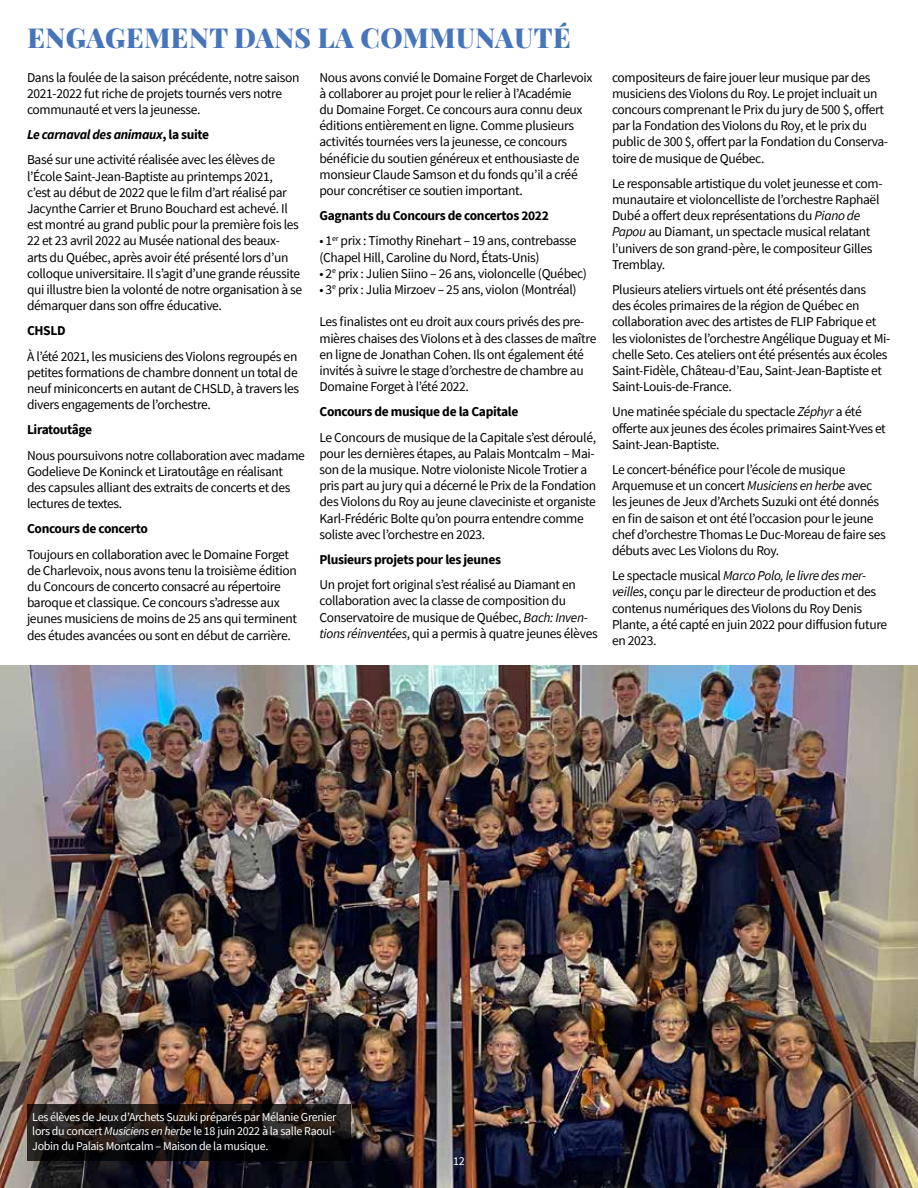
<style>
.page{position:relative;width:918px;height:1188px;background:#fff}
.page>*{position:absolute;margin:0;border:0;box-sizing:border-box;transform-origin:0 0}
.t1{font:27px "Playfair Display";letter-spacing:.02em;color:#4775ba}
.t2{font:13.5px/16.2px "Source Sans Pro";letter-spacing:-.025em;color:#000}
.t3{font:700 13.5px "Source Sans Pro";letter-spacing:-.025em;color:#000}
.t4{font:12px/14.4px "Source Sans Pro";letter-spacing:-.025em;color:#fff;text-align:justify}
.s1{font-weight:700;font-style:italic}
.s2{font-weight:700}
.s3{font-style:italic}
</style>
<div class="page">
<img style="left:0;top:666px;width:918px;height:522px">
<svg style="left:27px;top:1105px;width:323px;height:56px;background:#130f0f"></svg>
<h1 class="t1" style="left:28px;top:16px;width:545px">ENGAGEMENT DANS LA COMMUNAUTÉ</h1>
<p class="t2" style="left:27px;top:69px;width:274px">Dans la foulée de la saison précédente, notre saison<br>2021-2022 fut riche de projets tournés vers notre communauté et vers la jeunesse.</p>
<p class="t2" style="left:27px;top:122px;width:250px;line-height:25.2px"><span class="s1">Le carnaval des animaux</span><span class="s2">, la suite<br></span>Basé sur une activité réalisée avec les élèves de</p>
<p class="t2" style="left:27px;top:168px;width:277px">l’École Saint-Jean-Baptiste au printemps 2021,<br>c’est au début de 2022 que le film d’art réalisé par Jacynthe Carrier et Bruno Bouchard est achevé. Il est montré au grand public pour la première fois les 22 et 23 avril 2022 au Musée national des beaux&shy;arts du Québec, après avoir été présenté lors d’un colloque universitaire. Il s’agit d’une grande réussite qui illustre bien la volonté de notre organisation à se démarquer dans son offre éducative.</p>
<p class="t3" style="left:27px;top:322px;width:40px">CHSLD</p>
<p class="t2" style="left:27px;top:348px;width:274px">À l’été 2021, les musiciens des Violons regroupés en petites formations de chambre donnent un total de neuf miniconcerts en autant de CHSLD, à travers les divers engagements de l’orchestre.</p>
<p class="t3" style="left:27px;top:421px;width:67px">Liratoutâge</p>
<p class="t2" style="left:27px;top:447px;width:279px">Nous poursuivons notre collaboration avec madame Godelieve De Koninck et Liratoutâge en réalisant des capsules alliant des extraits de concerts et des lectures de textes.</p>
<p class="t3" style="left:27px;top:520px;width:122px">Concours de concerto</p>
<p class="t2" style="left:27px;top:546px;width:272px">Toujours en collaboration avec le Domaine Forget de Charlevoix, nous avons tenu la troisième édition du Concours de concerto consacré au répertoire baroque et classique. Ce concours s’adresse aux jeunes musiciens de moins de 25 ans qui terminent des études avancées ou sont en début de carrière.</p>
<p class="t2" style="left:320px;top:69px;width:275px">Nous avons convié le Domaine Forget de Charlevoix à collaborer au projet pour le relier à l’Académie<br>du Domaine Forget. Ce concours aura connu deux éditions entièrement en ligne. Comme plusieurs activités tournées vers la jeunesse, ce concours bénéficie du soutien généreux et enthousiaste de monsieur Claude Samson et du fonds qu’il a créé pour concrétiser ce soutien important.</p>
<p class="t3" style="left:320px;top:207px;width:231px">Gagnants du Concours de concertos 2022</p>
<p class="t2" style="left:320px;top:233px;width:259px">• 1<sup>er</sup> prix : Timothy Rinehart – 19 ans, contrebasse (Chapel Hill, Caroline du Nord, États-Unis)</p>
<p class="t2" style="left:320px;top:265px;width:269px">• 2<sup>e</sup> prix : Julien Siino – 26 ans, violoncelle (Québec)</p>
<p class="t2" style="left:319px;top:281px;width:259px">• 3<sup>e</sup> prix : Julia Mirzoev – 25 ans, violon (Montréal)</p>
<p class="t2" style="left:319px;top:314px;width:278px">Les finalistes ont eu droit aux cours privés des pre&shy;mières chaises des Violons et à des classes de maître en ligne de Jonathan Cohen. Ils ont également été invités à suivre le stage d’orchestre de chambre au Domaine Forget à l’été 2022.</p>
<p class="t3" style="left:319px;top:403px;width:200px">Concours de musique de la Capitale</p>
<p class="t2" style="left:319px;top:429px;width:278px">Le Concours de musique de la Capitale s’est déroulé, pour les dernières étapes, au Palais Montcalm – Mai&shy;son de la musique. Notre violoniste Nicole Trotier a pris part au jury qui a décerné le Prix de la Fondation des Violons du Roy au jeune claveciniste et organiste Karl-Frédéric Bolte qu’on pourra entendre comme soliste avec l’orchestre en 2023.</p>
<p class="t3" style="left:319px;top:550px;width:183px">Plusieurs projets pour les jeunes</p>
<p class="t2" style="left:319px;top:576px;width:280px">Un projet fort original s’est réalisé au Diamant en collaboration avec la classe de composition du Conservatoire de musique de Québec, <span class="s3">Bach: Inven&shy;tions réinventées</span>, qui a permis à quatre jeunes élèves</p>
<p class="t2" style="left:612px;top:69px;width:278px">compositeurs de faire jouer leur musique par des musiciens des Violons du Roy. Le projet incluait un concours comprenant le Prix du jury de 500 $, offert par la Fondation des Violons du Roy, et le prix du public de 300 $, offert par la Fondation du Conserva&shy;toire de musique de Québec.</p>
<p class="t2" style="left:612px;top:175px;width:272px">Le responsable artistique du volet jeunesse et com&shy;munautaire et violoncelliste de l’orchestre Raphaël Dubé a offert deux représentations du <span class="s3">Piano de Papou</span> au Diamant, un spectacle musical relatant l’univers de son grand-père, le compositeur Gilles Tremblay.</p>
<p class="t2" style="left:612px;top:281px;width:280px">Plusieurs ateliers virtuels ont été présentés dans<br>des écoles primaires de la région de Québec en collaboration avec des artistes de FLIP Fabrique et les violonistes de l’orchestre Angélique Duguay et Mi&shy;chelle Seto. Ces ateliers ont été présentés aux écoles Saint-Fidèle, Château-d’Eau, Saint-Jean-Baptiste et Saint-Louis-de-France.</p>
<p class="t2" style="left:612px;top:404px;width:275px">Une matinée spéciale du spectacle <span class="s3">Zéphyr</span> a été offerte aux jeunes des écoles primaires Saint-Yves et<br>Saint-Jean-Baptiste.</p>
<p class="t2" style="left:612px;top:461px;width:275px">Le concert-bénéfice pour l’école de musique Arquemuse et un concert <span class="s3">Musiciens en herbe</span> avec les jeunes de Jeux d’Archets Suzuki ont été donnés en fin de saison et ont été l’occasion pour le jeune chef d’orchestre Thomas Le Duc-Moreau de faire ses débuts avec Les Violons du Roy.</p>
<p class="t2" style="left:612px;top:568px;width:277px">Le spectacle musical <span class="s3">Marco Polo, le livre des mer&shy;veilles</span>, conçu par le directeur de production et des contenus numériques des Violons du Roy Denis Plante, a été capté en juin 2022 pour diffusion future en 2023.</p>
<p class="t4" style="left:32px;top:1110px;width:305px">Les élèves de Jeux d’Archets Suzuki préparés par Mélanie Grenier lors du concert <span class="s3">Musiciens en herbe</span> le 18 juin 2022 à la salle Raoul-Jobin du Palais Montcalm – Maison de la musique.</p>
<p class="t4" style="left:453px;top:1154px;width:13px">12</p>
</div>
